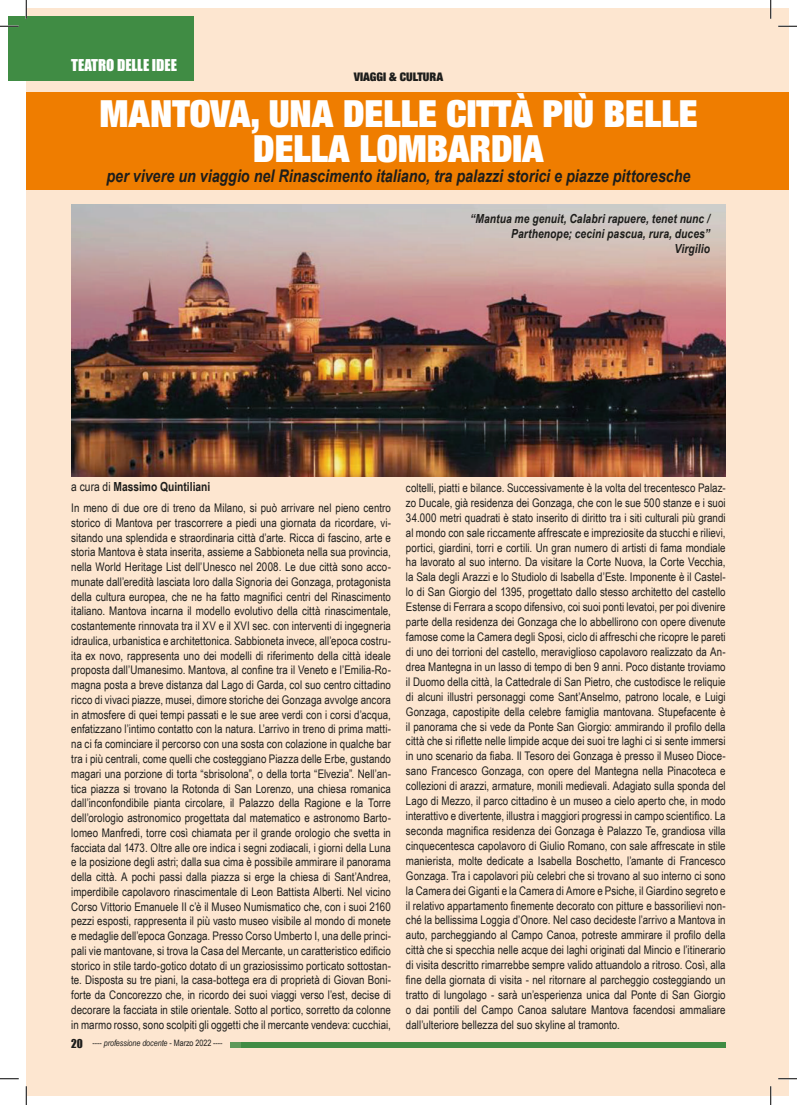
<style>
.page{position:relative;width:797px;height:1105px;background:#fff}
.page>*{position:absolute;margin:0;border:0;box-sizing:border-box;transform-origin:0 0}
.t1{font:900 expanded 37.5px/35px "Helvetica Neue";color:#fff;text-align:center}
.t2{font:italic 700 17.5px "Arial Narrow";color:#1d1d1b}
.t3{font:15px "Impact";color:#fff}
.t4{font:italic 700 12.5px/15px "Arial Narrow";letter-spacing:.01em;color:#1d1d1b;text-align:right}
.t5{font:700 12.5px "Arial Narrow";color:#1d1d1b}
.t6{font:11.88px/14.9px "Arial Narrow";letter-spacing:.005em;color:#1d1d1b;text-align:justify}
.t7{font:900 expanded 11.88px "Helvetica Neue";color:#1d1d1b}
.t8{font:8.75px "Arial Narrow";letter-spacing:-.005em;color:#1d1d1b}
.s1{font-weight:400}
.s2{font-family:"Impact";font-size:11.25px}
.s3{font-style:italic}
</style>
<div class="page">
<div style="left:26px;top:9px;width:762px;height:1087px;background:#fde6d0"></div>
<div style="left:230px;top:1042px;width:495px;height:5px;background:#5e9a5a"></div>
<div style="left:241px;top:1042px;width:484px;height:5px;background:#408c44"></div>
<img style="left:71px;top:204px;width:654px;height:272px">
<div style="left:26px;top:92px;width:762px;height:97px;background:#ef7d00"></div>
<div style="left:9px;top:16px;width:185px;height:65px;background:#408c44"></div>
<svg style="left:0;top:25px;width:19px;height:2px"></svg>
<svg style="left:778px;top:25px;width:19px;height:2px"></svg>
<svg style="left:0;top:1078px;width:19px;height:1px"></svg>
<svg style="left:778px;top:1078px;width:19px;height:1px"></svg>
<svg style="left:25px;top:0;width:2px;height:19px"></svg>
<svg style="left:25px;top:1086px;width:2px;height:19px"></svg>
<svg style="left:770px;top:0;width:1px;height:19px"></svg>
<svg style="left:770px;top:1086px;width:1px;height:19px"></svg>
<p class="t3" style="left:71px;top:53px;width:107px">TEATRO DELLE IDEE</p>
<p class="t7" style="left:354px;top:69px;width:91px">VIAGGI &amp; CULTURA</p>
<h1 class="t1" style="left:99px;top:95px;width:599px">MANTOVA, UNA DELLE CITTÀ PIÙ BELLE<br>DELLA LOMBARDIA</h1>
<h2 class="t2" style="left:106px;top:163px;width:585px">per vivere un viaggio nel Rinascimento italiano, tra palazzi storici e piazze pittoresche</h2>
<p class="t4" style="left:470px;top:210px;width:241px">“Mantua me genuit, Calabri rapuere, tenet nunc /<br>Parthenope; cecini pascua, rura, duces”<br>Virgilio</p>
<p class="t5" style="left:71px;top:477px;width:140px"><span class="s1">a cura di</span> Massimo Quintiliani</p>
<p class="t6" style="left:71px;top:500px;width:321px">In meno di due ore di treno da Milano, si può arrivare nel pieno centro storico di Mantova per trascorrere a piedi una giornata da ricordare, vi&shy;sitando una splendida e straordinaria città d’arte. Ricca di fascino, arte e storia Mantova è stata inserita, assieme a Sabbioneta nella sua provincia, nella World Heritage List dell’Unesco nel 2008. Le due città sono acco&shy;munate dall’eredità lasciata loro dalla Signoria dei Gonzaga, protagonista della cultura europea, che ne ha fatto magnifici centri del Rinascimento italiano. Mantova incarna il modello evolutivo della città rinascimentale, costantemente rinnovata tra il XV e il XVI sec. con interventi di ingegneria idraulica, urbanistica e architettonica. Sabbioneta invece, all’epoca costru&shy;ita ex novo, rappresenta uno dei modelli di riferimento della città ideale proposta dall’Umanesimo. Mantova, al confine tra il Veneto e l’Emilia-Ro&shy;magna posta a breve distanza dal Lago di Garda, col suo centro cittadino ricco di vivaci piazze, musei, dimore storiche dei Gonzaga avvolge ancora in atmosfere di quei tempi passati e le sue aree verdi con i corsi d’acqua, enfatizzano l’intimo contatto con la natura. L’arrivo in treno di prima matti&shy;na ci fa cominciare il percorso con una sosta con colazione in qualche bar tra i più centrali, come quelli che costeggiano Piazza delle Erbe, gustando magari una porzione di torta “sbrisolona”, o della torta “Elvezia”. Nell’an&shy;tica piazza si trovano la Rotonda di San Lorenzo, una chiesa romanica dall’inconfondibile pianta circolare, il Palazzo della Ragione e la Torre dell’orologio astronomico progettata dal matematico e astronomo Barto&shy;lomeo Manfredi, torre così chiamata per il grande orologio che svetta in facciata dal 1473. Oltre alle ore indica i segni zodiacali, i giorni della Luna e la posizione degli astri; dalla sua cima è possibile ammirare il panorama della città. A pochi passi dalla piazza si erge la chiesa di Sant’Andrea, imperdibile capolavoro rinascimentale di Leon Battista Alberti. Nel vicino Corso Vittorio Emanuele II c’è il Museo Numismatico che, con i suoi 2160 pezzi esposti, rappresenta il più vasto museo visibile al mondo di monete e medaglie dell’epoca Gonzaga. Presso Corso Umberto I, una delle princi&shy;pali vie mantovane, si trova la Casa del Mercante, un caratteristico edificio storico in stile tardo-gotico dotato di un graziosissimo porticato sottostan&shy;te. Disposta su tre piani, la casa-bottega era di proprietà di Giovan Boni&shy;forte da Concorezzo che, in ricordo dei suoi viaggi verso l’est, decise di decorare la facciata in stile orientale. Sotto al portico, sorretto da colonne in marmo rosso, sono scolpiti gli oggetti che il mercante vendeva: cucchiai,</p>
<p class="t8" style="left:71px;top:1037px;width:153px"><span class="s2">20</span> ---- <span class="s3">professione docente</span> - Marzo 2022 ----</p>
<p class="t6" style="left:406px;top:480px;width:321px">coltelli, piatti e bilance. Successivamente è la volta del trecentesco Palaz&shy;zo Ducale, già residenza dei Gonzaga, che con le sue 500 stanze e i suoi 34.000 metri quadrati è stato inserito di diritto tra i siti culturali più grandi al mondo con sale riccamente affrescate e impreziosite da stucchi e rilievi, portici, giardini, torri e cortili. Un gran numero di artisti di fama mondiale ha lavorato al suo interno. Da visitare la Corte Nuova, la Corte Vecchia, la Sala degli Arazzi e lo Studiolo di Isabella d’Este. Imponente è il Castel&shy;lo di San Giorgio del 1395, progettato dallo stesso architetto del castello Estense di Ferrara a scopo difensivo, coi suoi ponti levatoi, per poi divenire parte della residenza dei Gonzaga che lo abbellirono con opere divenute famose come la Camera degli Sposi, ciclo di affreschi che ricopre le pareti di uno dei torrioni del castello, meraviglioso capolavoro realizzato da An&shy;drea Mantegna in un lasso di tempo di ben 9 anni. Poco distante troviamo il Duomo della città, la Cattedrale di San Pietro, che custodisce le reliquie di alcuni illustri personaggi come Sant’Anselmo, patrono locale, e Luigi Gonzaga, capostipite della celebre famiglia mantovana. Stupefacente è il panorama che si vede da Ponte San Giorgio: ammirando il profilo della città che si riflette nelle limpide acque dei suoi tre laghi ci si sente immersi in uno scenario da fiaba. Il Tesoro dei Gonzaga è presso il Museo Dioce&shy;sano Francesco Gonzaga, con opere del Mantegna nella Pinacoteca e collezioni di arazzi, armature, monili medievali. Adagiato sulla sponda del Lago di Mezzo, il parco cittadino è un museo a cielo aperto che, in modo interattivo e divertente, illustra i maggiori progressi in campo scientifico. La seconda magnifica residenza dei Gonzaga è Palazzo Te, grandiosa villa cinquecentesca capolavoro di Giulio Romano, con sale affrescate in stile manierista, molte dedicate a Isabella Boschetto, l’amante di Francesco Gonzaga. Tra i capolavori più celebri che si trovano al suo interno ci sono la Camera dei Giganti e la Camera di Amore e Psiche, il Giardino segreto e il relativo appartamento finemente decorato con pitture e bassorilievi non&shy;ché la bellissima Loggia d’Onore. Nel caso decideste l’arrivo a Mantova in auto, parcheggiando al Campo Canoa, potreste ammirare il profilo della città che si specchia nelle acque dei laghi originati dal Mincio e l’itinerario di visita descritto rimarrebbe sempre valido attuandolo a ritroso. Così, alla fine della giornata di visita - nel ritornare al parcheggio costeggiando un tratto di lungolago - sarà un’esperienza unica dal Ponte di San Giorgio o dai pontili del Campo Canoa salutare Mantova facendosi ammaliare dall’ulteriore bellezza del suo skyline al tramonto.</p>
</div>
